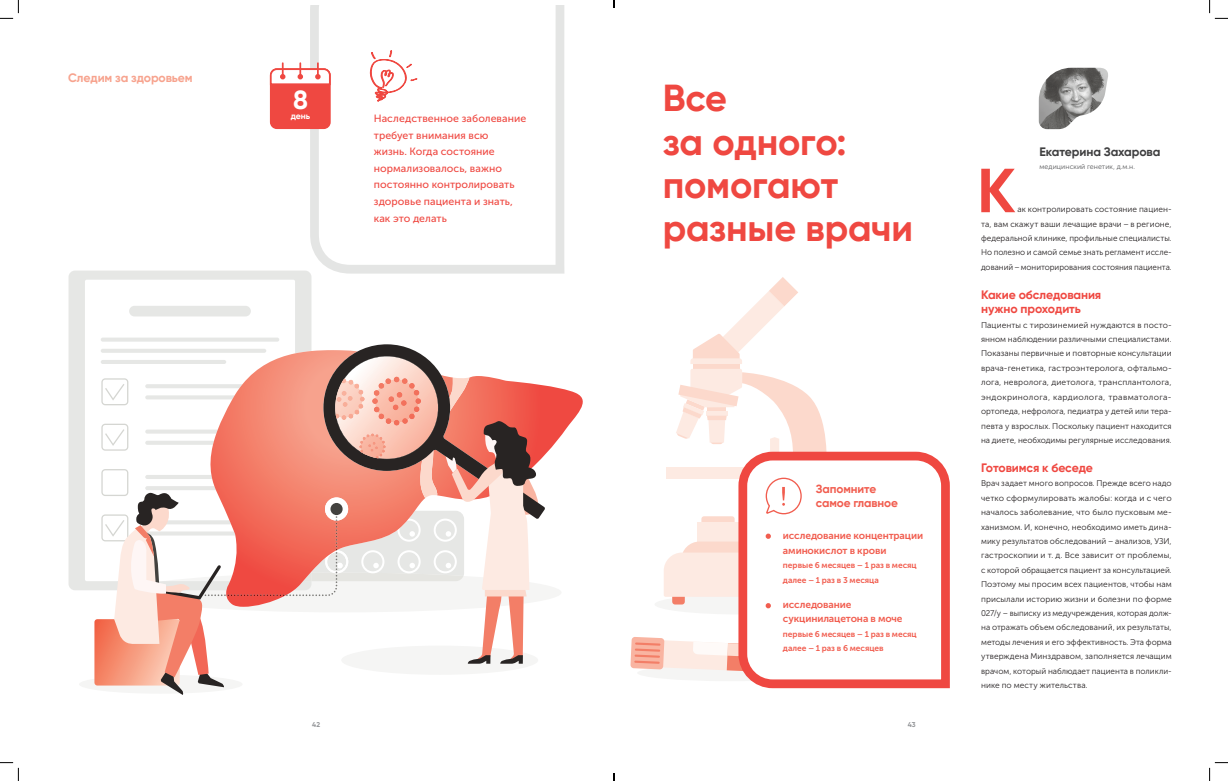
<style>
.page{position:relative;width:1228px;height:781px;background:#fff}
.page>*{position:absolute;margin:0;border:0;box-sizing:border-box;transform-origin:0 0}
.t1{font:700 62.12px "Gilroy";color:#ef4841}
.t2{font:700 37.62px/43.2px "Gilroy";letter-spacing:-.01em;color:#ef4841}
.t3{font:700 26.25px "Gilroy";color:#fff}
.t4{font:700 12.25px/14.4px "Gilroy";letter-spacing:-.01em;color:#ef4841}
.t5{font:700 12.25px "Gilroy";letter-spacing:-.01em;color:#f7a38e}
.t6{font:700 12.25px "Gilroy";letter-spacing:-.01em;color:#3e3e3f}
.t7{font:700 11.81px/14.4px "Gilroy";letter-spacing:-.01em;color:#f15d4f}
.t8{font:10.5px/16.6px "Museo Sans Cyrl 500";letter-spacing:.005em;color:#ef4841}
.t9{font:10.06px/14.4px "Museo Sans Cyrl 700";letter-spacing:-.01em;color:#f15d4f}
.t10{font:700 8.75px "Gilroy";color:#fff}
.t11{font:8.31px/14.4px "Museo Sans Cyrl 300";color:#231f20;text-align:justify}
.t12{font:8.31px/14.4px "Museo Sans Cyrl 700";letter-spacing:-.005em;color:#f15d4f}
.t13{font:7px "Museo Sans Cyrl 300";letter-spacing:.01em;color:#57585a}
.t14{font:700 7px "Gilroy";color:#939598}
</style>
<div class="page">
<div style="left:79px;top:675px;width:163px;height:19px;background:#f5f5f4;border-radius:50%"></div>
<svg style="left:68px;top:271px;width:243px;height:319px"></svg>
<svg style="left:101px;top:306px;width:178px;height:50px"></svg>
<div style="left:654px;top:594px;width:175px;height:20px;background:#f5f5f4;border-radius:50%"></div>
<svg style="left:323px;top:344px;width:222px;height:174px"></svg>
<div style="left:672px;top:593px;width:12px;height:11px;background:#f37e67;border-radius:3px"></div>
<div style="left:637px;top:665px;width:185px;height:16px;background:#f5f5f4;border-radius:50%"></div>
<svg style="left:630px;top:637px;width:104px;height:34px"></svg>
<svg style="left:94px;top:356px;width:445px;height:339px"></svg>
<div style="left:330px;top:503px;width:12px;height:12px;background:#43423f;border-radius:50%"></div>
<svg style="left:306px;top:6px;width:259px;height:272px"></svg>
<div style="left:271px;top:69px;width:59px;height:59px;background:#ef4841;border-radius:6px"></div>
<div style="left:270px;top:68px;width:61px;height:61px;border:2px solid #ef4841;border-radius:6px"></div>
<svg style="left:269px;top:63px;width:62px;height:23px"></svg>
<svg style="left:370px;top:35px;width:47px;height:67px"></svg>
<img style="left:1038px;top:68px;width:70px;height:61px">
<svg style="left:734px;top:451px;width:216px;height:238px"></svg>
<svg style="left:765px;top:603px;width:5px;height:5px"></svg>
<svg style="left:664px;top:277px;width:166px;height:320px"></svg>
<svg style="left:0;top:0;width:19px;height:19px"></svg>
<svg style="left:0;top:762px;width:19px;height:19px"></svg>
<svg style="left:1209px;top:0;width:18px;height:19px"></svg>
<svg style="left:1209px;top:762px;width:18px;height:19px"></svg>
<svg style="left:613px;top:0;width:2px;height:8px"></svg>
<svg style="left:613px;top:773px;width:2px;height:8px"></svg>
<h3 class="t5" style="left:68px;top:70px;width:126px">Следим за здоровьем</h3>
<h3 class="t3" style="left:293px;top:83px;width:16px">8</h3>
<p class="t10" style="left:291px;top:111px;width:21px">день</p>
<p class="t8" style="left:374px;top:110px;width:154px">Наследственное заболевание требует внимания всю<br>жизнь. Когда состояние нормализовалось, важно постоянно контролировать здоровье пациента и знать, как это делать</p>
<h2 class="t2" style="left:663px;top:76px;width:251px">Все<br>за одного: помогают разные врачи</h2>
<h3 class="t7" style="left:816px;top:481px;width:83px">Запомните самое главное</h3>
<p class="t9" style="left:783px;top:528px;width:142px">исследование концентрации аминокислот в крови</p>
<p class="t12" style="left:783px;top:558px;width:135px">первые 6 месяцев – 1 раз в месяц далее – 1 раз в 3 месяца</p>
<p class="t9" style="left:783px;top:597px;width:121px">исследование сукцинилацетона в моче</p>
<p class="t12" style="left:783px;top:627px;width:135px">первые 6 месяцев – 1 раз в месяц далее – 1 раз в 6 месяцев</p>
<p class="t14" style="left:312px;top:720px;width:9px">42</p>
<p class="t14" style="left:907px;top:720px;width:9px">43</p>
<h3 class="t6" style="left:1039px;top:144px;width:122px">Екатерина Захарова</h3>
<p class="t13" style="left:1039px;top:163px;width:97px">медицинский генетик, д.м.н.</p>
<h1 class="t1" style="left:977px;top:152px;width:40px">К</h1>
<p class="t11" style="left:981px;top:202px;width:192px;text-indent:36px">ак контролировать состояние пациен&shy;та, вам скажут ваши лечащие врачи – в регионе, федеральной клинике, профильные специалисты.<br>Но полезно и самой семье знать регламент иссле&shy;дований– мониторирования состояния пациента.</p>
<h3 class="t4" style="left:981px;top:287px;width:122px">Какие обследования нужно проходить</h3>
<p class="t11" style="left:981px;top:318px;width:192px">Пациенты с тирозинемией нуждаются в посто&shy;янном наблюдении различными специалистами.<br>Показаны первичные и повторные консультации врача-генетика, гастроэнтеролога, офтальмо&shy;лога, невролога, диетолога, трансплантолога, эндокринолога, кардиолога, травматолога&shy;ортопеда, нефролога, педиатра у детей или тера&shy;певта у взрослых. Поскольку пациент находится на диете, необходимы регулярные исследования.</p>
<h3 class="t4" style="left:981px;top:460px;width:113px">Готовимся к беседе</h3>
<p class="t11" style="left:981px;top:476px;width:192px">Врач задает много вопросов. Прежде всего надо четко сформулировать жалобы: когда и с чего началось заболевание, что было пусковым ме&shy;ханизмом. И, конечно, необходимо иметь дина&shy;мику результатов обследований – анализов, УЗИ, гастроскопии и т. д. Все зависит от проблемы, с которой обращается пациент за консультацией.<br>Поэтому мы просим всех пациентов, чтобы нам присылали историю жизни и болезни по форме 027/у – выписку из медучреждения, которая долж&shy;на отражать объем обследований, их результаты, методы лечения и его эффективность. Эта форма утверждена Минздравом, заполняется лечащим врачом, который наблюдает пациента в поликли&shy;нике по месту жительства.</p>
</div>
